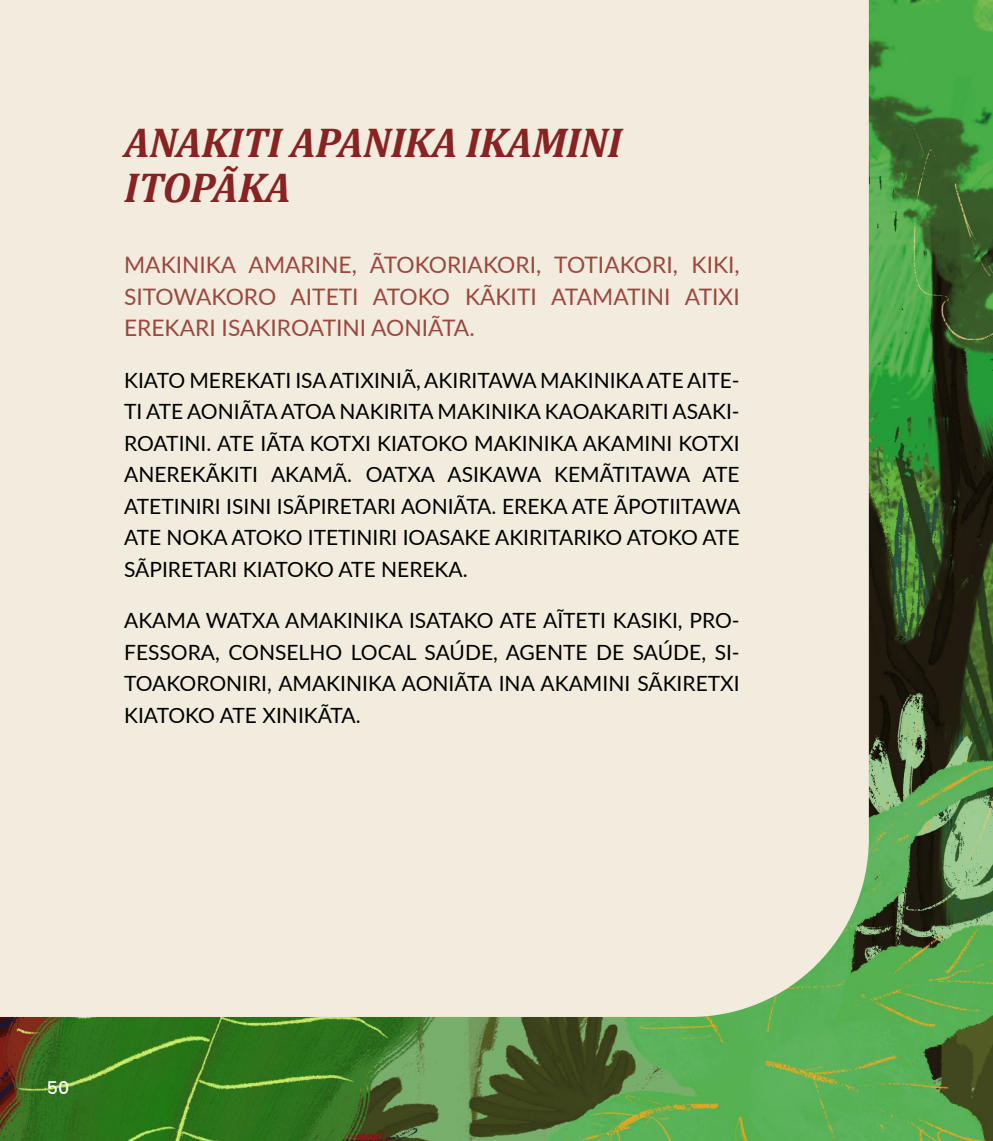
<style>
.page{position:relative;width:993px;height:1141px;background:#fff}
.page>*{position:absolute;margin:0;border:0;box-sizing:border-box;transform-origin:0 0}
.t1{font:italic 700 42px/45.5px "Cambria";letter-spacing:-.01em;color:#882223}
.t2{font:22.75px/31.5px "Lato";color:#9d473f;text-align:justify}
.t3{font:21px/31.5px "Lato";color:#000;text-align:justify}
.t4{font:500 17.5px "Poppins";color:#fff}
</style>
<div class="page">
<img style="left:511px;top:0;width:481px;height:1141px">
<img style="left:0;top:1017px;width:511px;height:124px">
<div style="left:0;top:0;width:868px;height:1017px;background:#f1ecdd"></div>
<h1 class="t1" style="left:124px;top:118px;width:499px">ANAKITI APANIKA IKAMINI<br>ITOPÃKA</h1>
<p class="t2" style="left:124px;top:248px;width:617px">MAKINIKA AMARINE, ÃTOKORIAKORI, TOTIAKORI, KIKI, SITOWAKORO AITETI ATOKO KÃKITI ATAMATINI ATIXI EREKARI ISAKIROATINI AONIÃTA.</p>
<p class="t3" style="left:124px;top:363px;width:617px">KIATO MEREKATI ISA ATIXINIÃ, AKIRITAWA MAKINIKA ATE AITE-TI ATE AONIÃTA ATOA NAKIRITA MAKINIKA KAOAKARITI ASAKI-ROATINI. ATE IÃTA KOTXI KIATOKO MAKINIKA AKAMINI KOTXI ANEREKÃKITI AKAMÃ. OATXA ASIKAWA KEMÃTITAWA ATE ATETINIRI ISINI ISÃPIRETARI AONIÃTA. EREKA ATE ÃPOTIITAWA ATE NOKA ATOKO ITETINIRI IOASAKE AKIRITARIKO ATOKO ATE SÃPIRETARI KIATOKO ATE NEREKA.</p>
<p class="t3" style="left:124px;top:604px;width:617px">AKAMA WATXA AMAKINIKA ISATAKO ATE AĨTETI KASIKI, PRO-FESSORA, CONSELHO LOCAL SAÚDE, AGENTE DE SAÚDE, SI-TOAKORONIRI, AMAKINIKA AONIÃTA INA AKAMINI SÃKIRETXI KIATOKO ATE XINIKÃTA.</p>
<p class="t4" style="left:47px;top:1078px;width:24px">50</p>
</div>
